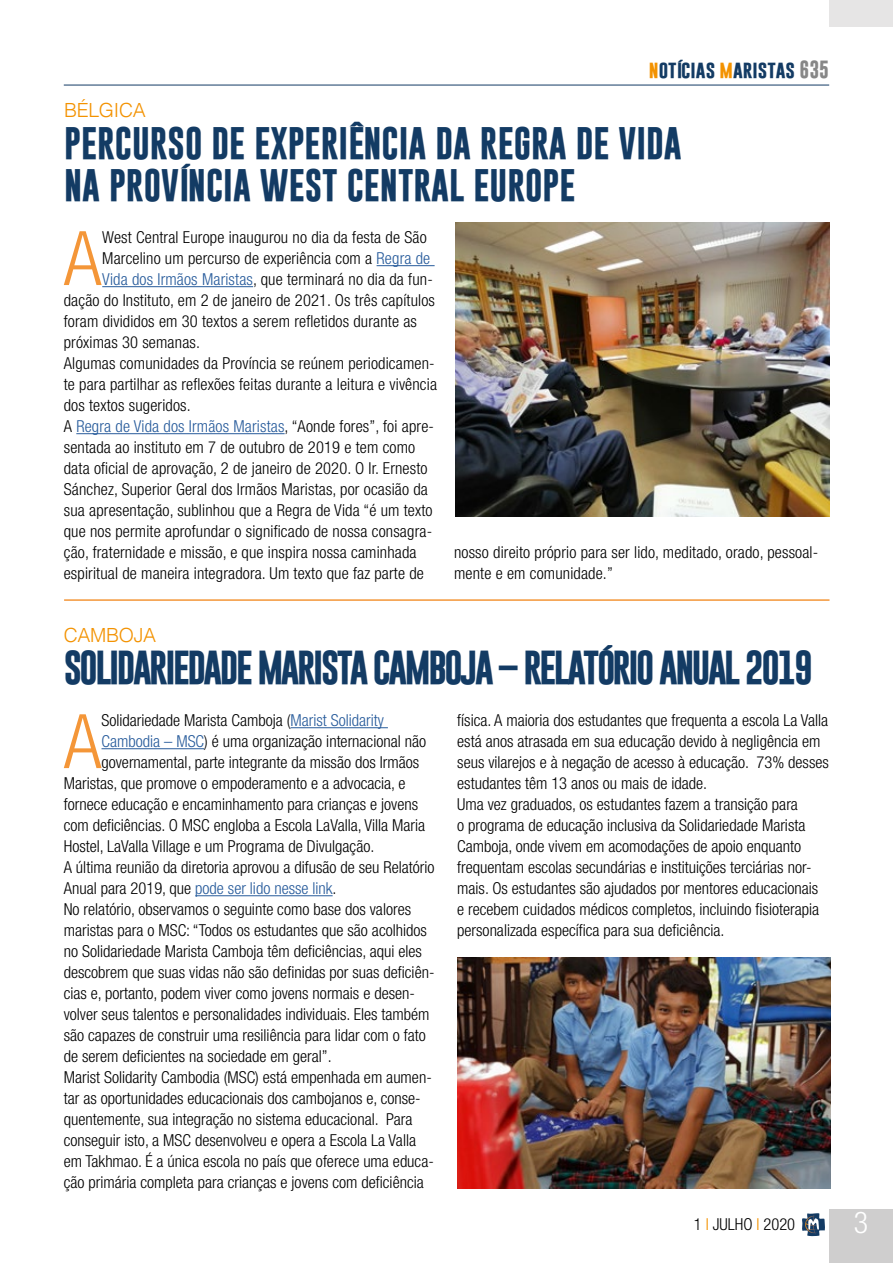
<style>
.page{position:relative;width:893px;height:1263px;background:#fff}
.page>*{position:absolute;margin:0;border:0;box-sizing:border-box;transform-origin:0 0}
.t1{font:300 condensed 75.3px "Helvetica Neue";color:#f49638}
.t2{font:700 34.5px "Gobold";letter-spacing:-.07em;color:#133b64}
.t3{font:700 33px/42px "Gobold";color:#133b64}
.t4{font:300 condensed 30px "Helvetica Neue";color:#fff}
.t5{font:300 19.5px "Helvetica";letter-spacing:-.015em;color:#f39200}
.t6{font:700 18px "Gobold";color:#133b64}
.t7{font:300 condensed 16.5px/21px "Helvetica Neue";color:#000}
.t8{font:300 condensed 16.5px "Helvetica Neue";letter-spacing:.01em;color:#275b9b}
.s1{color:#f39200}
.s2{color:#878787}
.s3{color:#275b9b}
.s4{color:#000}
</style>
<div class="page">
<div style="left:829px;top:1209px;width:64px;height:54px;background:#cfcece"></div>
<hr style="left:64px;top:85px;width:765px;height:1px;background:#133b64">
<svg style="left:802px;top:1213px;width:23px;height:23px"></svg>
<div style="left:829px;top:0;width:64px;height:27px;background:#e6e5e5"></div>
<hr style="left:64px;top:599px;width:765px;height:2px;background:#f49638">
<hr style="left:377px;top:265px;width:58px;height:1px;background:#275b9b">
<hr style="left:102px;top:286px;width:151px;height:1px;background:#275b9b">
<hr style="left:76px;top:433px;width:209px;height:1px;background:#275b9b">
<hr style="left:291px;top:727px;width:97px;height:1px;background:#275b9b">
<hr style="left:102px;top:748px;width:102px;height:1px;background:#275b9b">
<hr style="left:195px;top:895px;width:138px;height:1px;background:#275b9b">
<img style="left:456px;top:222px;width:373px;height:294px">
<img style="left:457px;top:957px;width:374px;height:231px">
<p class="t6" style="left:649px;top:57px;width:182px"><span class="s1">n</span>otícias <span class="s1">m</span>aristas <span class="s2">635</span></p>
<p class="t5" style="left:64px;top:93px;width:83px">BÉLGICA</p>
<h3 class="t3" style="left:64px;top:122px;width:619px">PERCURSO DE EXPERIÊNCIA DA REGRA DE VIDA<br>NA PROVÍNCIA WEST CENTRAL EUROPE</h3>
<h1 class="t1" style="left:64px;top:215px;width:39px">A</h1>
<p class="t7" style="left:102px;top:227px;width:326px">West Central Europe inaugurou no dia da festa de São</p>
<p class="t7" style="left:102px;top:248px;width:330px">Marcelino um percurso de experiência com a <span class="s3">Regra de</span></p>
<p class="t7" style="left:102px;top:269px;width:332px"><span class="s3">Vida dos Irmãos Maristas</span>, que terminará no dia da fun-</p>
<p class="t7" style="left:64px;top:290px;width:373px">dação do Instituto, em 2 de janeiro de 2021. Os três capítulos</p>
<p class="t7" style="left:64px;top:311px;width:355px">foram divididos em 30 textos a serem refletidos durante as</p>
<p class="t7" style="left:64px;top:332px;width:138px">próximas 30 semanas.</p>
<p class="t7" style="left:64px;top:353px;width:372px">Algumas comunidades da Província se reúnem periodicamen-</p>
<p class="t7" style="left:64px;top:374px;width:375px">te para partilhar as reflexões feitas durante a leitura e vivência</p>
<p class="t7" style="left:64px;top:395px;width:128px">dos textos sugeridos.</p>
<p class="t8" style="left:64px;top:417px;width:372px"><span class="s4">A</span> Regra de Vida dos Irmãos Maristas<span class="s4">, “Aonde fores”, foi apre-</span></p>
<p class="t7" style="left:64px;top:437px;width:353px">sentada ao instituto em 7 de outubro de 2019 e tem como</p>
<p class="t7" style="left:64px;top:458px;width:365px">data oficial de aprovação, 2 de janeiro de 2020. O Ir. Ernesto</p>
<p class="t7" style="left:64px;top:479px;width:366px">Sánchez, Superior Geral dos Irmãos Maristas, por ocasião da</p>
<p class="t7" style="left:64px;top:500px;width:370px">sua apresentação, sublinhou que a Regra de Vida “é um texto</p>
<p class="t7" style="left:64px;top:521px;width:370px">que nos permite aprofundar o significado de nossa consagra-</p>
<p class="t7" style="left:64px;top:542px;width:354px">ção, fraternidade e missão, e que inspira nossa caminhada</p>
<p class="t7" style="left:64px;top:563px;width:362px">espiritual de maneira integradora. Um texto que faz parte de</p>
<p class="t7" style="left:454px;top:542px;width:366px">nosso direito próprio para ser lido, meditado, orado, pessoal&shy;mente e em comunidade.”</p>
<p class="t5" style="left:64px;top:618px;width:94px">CAMBOJA</p>
<h2 class="t2" style="left:64px;top:645px;width:751px">SOLIDARIEDADE MARISTA CAMBOJA – RELATÓRIO ANUAL 2019</h2>
<h1 class="t1" style="left:64px;top:698px;width:39px">A</h1>
<p class="t7" style="left:102px;top:710px;width:284px">Solidariedade Marista Camboja (<span class="s3">Marist Solidarity</span></p>
<p class="t7" style="left:457px;top:710px;width:373px">física. A maioria dos estudantes que frequenta a escola La Valla está anos atrasada em sua educação devido à negligência em seus vilarejos e à negação de acesso à educação. 73% desses estudantes têm 13 anos ou mais de idade.<br>Uma vez graduados, os estudantes fazem a transição para<br>o programa de educação inclusiva da Solidariedade Marista Camboja, onde vivem em acomodações de apoio enquanto frequentam escolas secundárias e instituições terciárias nor&shy;mais. Os estudantes são ajudados por mentores educacionais e recebem cuidados médicos completos, incluindo fisioterapia personalizada específica para sua deficiência.</p>
<p class="t7" style="left:102px;top:731px;width:326px"><span class="s3">Cambodia – MSC</span>) é uma organização internacional não</p>
<p class="t7" style="left:102px;top:752px;width:319px">governamental, parte integrante da missão dos Irmãos</p>
<p class="t7" style="left:64px;top:773px;width:343px">Maristas, que promove o empoderamento e a advocacia, e</p>
<p class="t7" style="left:64px;top:794px;width:356px">fornece educação e encaminhamento para crianças e jovens</p>
<p class="t7" style="left:64px;top:815px;width:363px">com deficiências. O MSC engloba a Escola LaValla, Villa Maria</p>
<p class="t7" style="left:64px;top:836px;width:312px">Hostel, LaValla Village e um Programa de Divulgação.</p>
<p class="t7" style="left:64px;top:857px;width:372px">A última reunião da diretoria aprovou a difusão de seu Relatório</p>
<p class="t8" style="left:64px;top:879px;width:274px"><span class="s4">Anual para 2019, que</span> pode ser lido nesse link<span class="s4">.</span></p>
<p class="t7" style="left:64px;top:899px;width:349px">No relatório, observamos o seguinte como base dos valores</p>
<p class="t7" style="left:64px;top:920px;width:365px">maristas para o MSC: “Todos os estudantes que são acolhidos</p>
<p class="t7" style="left:64px;top:941px;width:360px">no Solidariedade Marista Camboja têm deficiências, aqui eles</p>
<p class="t7" style="left:64px;top:962px;width:372px">descobrem que suas vidas não são definidas por suas deficiên-</p>
<p class="t7" style="left:64px;top:983px;width:353px">cias e, portanto, podem viver como jovens normais e desen-</p>
<p class="t7" style="left:64px;top:1004px;width:367px">volver seus talentos e personalidades individuais. Eles também</p>
<p class="t7" style="left:64px;top:1025px;width:363px">são capazes de construir uma resiliência para lidar com o fato</p>
<p class="t7" style="left:64px;top:1046px;width:269px">de serem deficientes na sociedade em geral”.</p>
<p class="t7" style="left:64px;top:1067px;width:370px">Marist Solidarity Cambodia (MSC) está empenhada em aumen-</p>
<p class="t7" style="left:64px;top:1088px;width:358px">tar as oportunidades educacionais dos cambojanos e, conse-</p>
<p class="t7" style="left:64px;top:1109px;width:350px">quentemente, sua integração no sistema educacional. Para</p>
<p class="t7" style="left:64px;top:1130px;width:354px">conseguir isto, a MSC desenvolveu e opera a Escola La Valla</p>
<p class="t7" style="left:64px;top:1151px;width:372px">em Takhmao. É a única escola no país que oferece uma educa-</p>
<p class="t7" style="left:64px;top:1172px;width:361px">ção primária completa para crianças e jovens com deficiência</p>
<p class="t7" style="left:694px;top:1214px;width:103px">1 <span class="s1">I</span> JULHO <span class="s1">I</span> 2020</p>
<h3 class="t4" style="left:854px;top:1205px;width:16px">3</h3>
</div>
